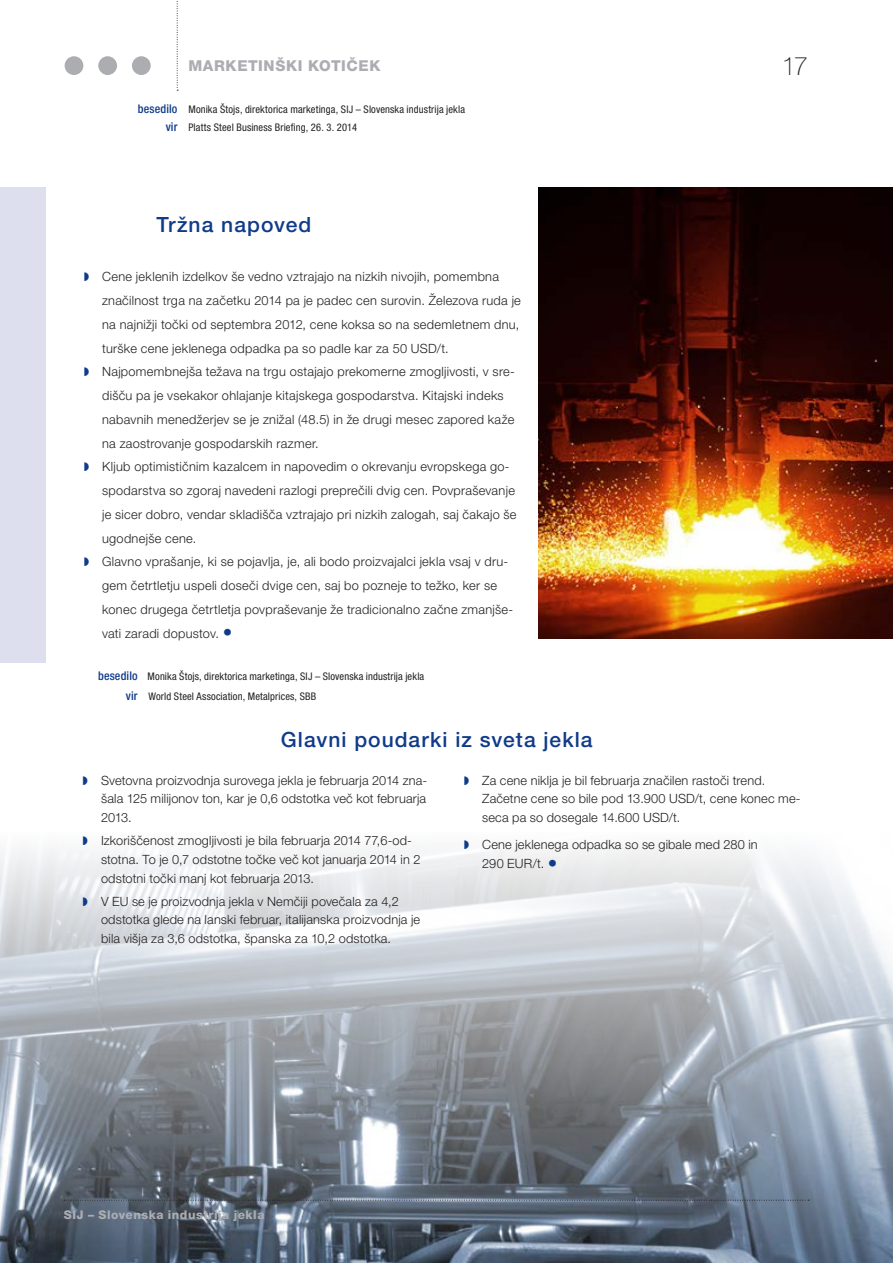
<style>
.page{position:relative;width:893px;height:1263px;background:#fff}
.page>*{position:absolute;margin:0;border:0;box-sizing:border-box;transform-origin:0 0}
.t1{font:100 25.5px "Helvetica Neue LT Pro";color:#231f20}
.t2{font:500 21px "Helvetica Neue LT Pro";letter-spacing:.05em;color:#103b8a}
.t3{font:800 15px "Helvetica Neue LT Pro";letter-spacing:.04em;color:#acadb1}
.t4{font:300 12.75px/23.7px "Helvetica Neue LT Pro";letter-spacing:.02em;color:#231f20}
.t5{font:800 12px "Helvetica Neue LT Pro";letter-spacing:.045em;color:#acadb1}
.t6{font:500 condensed 12px/18.8px "Helvetica Neue LT Pro";letter-spacing:.015em;color:#103b8a;text-align:right}
.t7{font:condensed 10.5px/19.2px "Helvetica Neue LT Pro";letter-spacing:.015em;color:#231f20}
.s1{font-weight:700;font-size:19.2px;color:#103b8a}
.s2{font-weight:500;font-size:12px;color:#103b8a}
</style>
<div class="page">
<div style="left:0;top:187px;width:45px;height:476px;background:#dddfee"></div>
<img style="left:539px;top:188px;width:354px;height:451px">
<img style="left:0;top:848px;width:893px;height:415px">
<svg style="left:64px;top:1200px;width:745px;height:1px"></svg>
<div style="left:65px;top:56px;width:18px;height:19px;background:#acadb1;border-radius:50%"></div>
<div style="left:98px;top:56px;width:19px;height:19px;background:#acadb1;border-radius:50%"></div>
<div style="left:132px;top:56px;width:19px;height:19px;background:#acadb1;border-radius:50%"></div>
<svg style="left:177px;top:1px;width:1px;height:90px"></svg>
<svg style="left:83px;top:897px;width:5px;height:9px"></svg>
<p class="t3" style="left:188px;top:57px;width:194px">MARKETINŠKI KOTIČEK</p>
<p class="t6" style="left:138px;top:99px;width:41px">besedilo vir</p>
<p class="t7" style="left:188px;top:99px;width:278px">Monika Štojs, direktorica marketinga, SIJ – Slovenska industrija jekla</p>
<p class="t7" style="left:188px;top:118px;width:170px">Platts Steel Business Briefing, 26. 3. 2014</p>
<h2 class="t2" style="left:157px;top:212px;width:156px">Tržna napoved</h2>
<p class="t4" style="left:102px;top:265px;width:420px">Cene jeklenih izdelkov še vedno vztrajajo na nizkih nivojih, pomembna značilnost trga na začetku 2014 pa je padec cen surovin. Železova ruda je na najnižji točki od septembra 2012, cene koksa so na sedemletnem dnu, turške cene jeklenega odpadka pa so padle kar za 50 USD/t.<br>Najpomembnejša težava na trgu ostajajo prekomerne zmogljivosti, v sre&shy;dišču pa je vsekakor ohlajanje kitajskega gospodarstva. Kitajski indeks nabavnih menedžerjev se je znižal (48.5) in že drugi mesec zapored kaže na zaostrovanje gospodarskih razmer.<br>Kljub optimističnim kazalcem in napovedim o okrevanju evropskega go&shy;spodarstva so zgoraj navedeni razlogi preprečili dvig cen. Povpraševanje je sicer dobro, vendar skladišča vztrajajo pri nizkih zalogah, saj čakajo še ugodnejše cene.<br>Glavno vprašanje, ki se pojavlja, je, ali bodo proizvajalci jekla vsaj v dru&shy;gem četrtletju uspeli doseči dvige cen, saj bo pozneje to težko, ker se konec drugega četrtletja povpraševanje že tradicionalno začne zmanjše&shy;vati zaradi dopustov. <span class="s1">•</span></p>
<p class="t7" style="left:126px;top:667px;width:300px;text-indent:-28px"><span class="s2">besedilo</span> Monika Štojs, direktorica marketinga, SIJ – Slovenska industrija jekla <span class="s2">vir</span> World Steel Association, Metalprices, SBB</p>
<h1 class="t1" style="left:782px;top:51px;width:28px">17</h1>
<h2 class="t2" style="left:281px;top:726px;width:313px">Glavni poudarki iz sveta jekla</h2>
<p class="t4" style="left:101px;top:770px;width:328px;line-height:18.8px;text-align:justify">Svetovna proizvodnja surovega jekla je februarja 2014 zna&shy;šala 125 milijonov ton, kar je 0,6 odstotka več kot februarja 2013.</p>
<p class="t4" style="left:101px;top:831px;width:321px;line-height:18.8px">Izkoriščenost zmogljivosti je bila februarja 2014 77,6-od&shy;stotna. To je 0,7 odstotne točke več kot januarja 2014 in 2 odstotni točki manj kot februarja 2013.</p>
<p class="t4" style="left:101px;top:891px;width:321px;line-height:18.8px">V EU se je proizvodnja jekla v Nemčiji povečala za 4,2 odstotka glede na lanski februar, italijanska proizvodnja je bila višja za 3,6 odstotka, španska za 10,2 odstotka.</p>
<p class="t4" style="left:482px;top:770px;width:320px;line-height:18.8px">Za cene niklja je bil februarja značilen rastoči trend.<br>Začetne cene so bile pod 13.900 USD/t, cene konec me&shy;seca pa so dosegale 14.600 USD/t.</p>
<p class="t4" style="left:482px;top:835px;width:277px;line-height:18.8px">Cene jeklenega odpadka so se gibale med 280 in<br>290 EUR/t. <span class="s1">•</span></p>
<p class="t5" style="left:64px;top:1207px;width:202px">SIJ – Slovenska industrija jekla</p>
</div>
